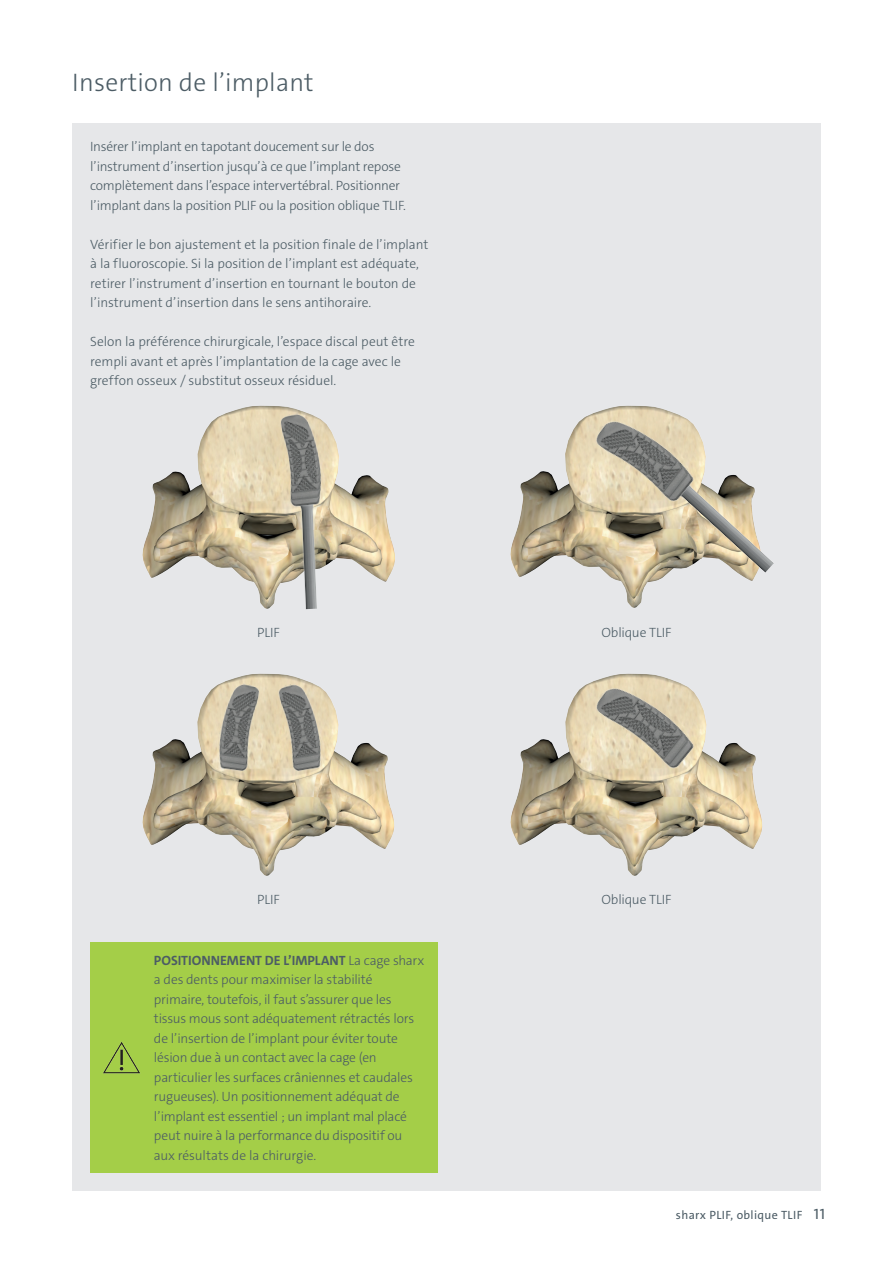
<style>
.page{position:relative;width:893px;height:1263px;background:#fff}
.page>*{position:absolute;margin:0;border:0;box-sizing:border-box;transform-origin:0 0}
.t1{font:300 25.5px "The Sans C4 s";letter-spacing:.01em;color:#4c5c65}
.t2{font:300 13.5px/19.5px "The Sans C4 s";letter-spacing:-.01em;color:#4c5c65}
.t3{font:12px "The Sans C4 s";letter-spacing:.03em;color:#4c5c65}
.s1{font-weight:700}
.s2{font-size:15px}
</style>
<div class="page">
<div style="left:72px;top:123px;width:749px;height:1068px;background:#e6e7e9"></div>
<img style="left:510px;top:673px;width:253px;height:203px">
<img style="left:142px;top:673px;width:253px;height:203px">
<img style="left:274px;top:681px;width:52px;height:95px">
<img style="left:213px;top:681px;width:49px;height:94px">
<img style="left:142px;top:405px;width:253px;height:204px">
<img style="left:510px;top:405px;width:194px;height:203px">
<img style="left:590px;top:676px;width:111px;height:99px">
<img style="left:639px;top:447px;width:135px;height:139px">
<img style="left:590px;top:409px;width:111px;height:99px">
<img style="left:283px;top:472px;width:48px;height:138px">
<img style="left:277px;top:411px;width:49px;height:100px">
<div style="left:90px;top:942px;width:348px;height:231px;background:#a4ce48"></div>
<img style="left:103px;top:1042px;width:37px;height:32px">
<h1 class="t1" style="left:72px;top:66px;width:243px">Insertion de l’implant</h1>
<p class="t2" style="left:90px;top:137px;width:316px">Insérer l’implant en tapotant doucement sur le dos l’instrument d’insertion jusqu’à ce que l’implant repose complètement dans l’espace intervertébral. Positionner l’implant dans la position PLIF ou la position oblique TLIF.</p>
<p class="t2" style="left:90px;top:234px;width:340px">Vérifier le bon ajustement et la position finale de l’implant à la fluoroscopie. Si la position de l’implant est adéquate, retirer l’instrument d’insertion en tournant le bouton de l’instrument d’insertion dans le sens antihoraire.</p>
<p class="t2" style="left:90px;top:332px;width:326px">Selon la préférence chirurgicale, l’espace discal peut être rempli avant et après l’implantation de la cage avec le greffon osseux / substitut osseux résiduel.</p>
<p class="t2" style="left:257px;top:623px;width:24px">PLIF</p>
<p class="t2" style="left:601px;top:623px;width:72px">Oblique TLIF</p>
<p class="t2" style="left:257px;top:890px;width:24px">PLIF</p>
<p class="t2" style="left:601px;top:890px;width:72px">Oblique TLIF</p>
<p class="t2" style="left:154px;top:950px;width:272px"><span class="s1">POSITIONNEMENT DE L’IMPLANT</span> La cage sharx a des dents pour maximiser la stabilité primaire, toutefois, il faut s’assurer que les tissus mous sont adéquatement rétractés lors de l’insertion de l’implant pour éviter toute lésion due à un contact avec la cage (en particulier les surfaces crâniennes et caudales rugueuses). Un positionnement adéquat de l’implant est essentiel ; un implant mal placé peut nuire à la performance du dispositif ou aux résultats de la chirurgie.</p>
<p class="t3" style="left:676px;top:1207px;width:150px">sharx PLIF, oblique TLIF <span class="s2">11</span></p>
</div>
